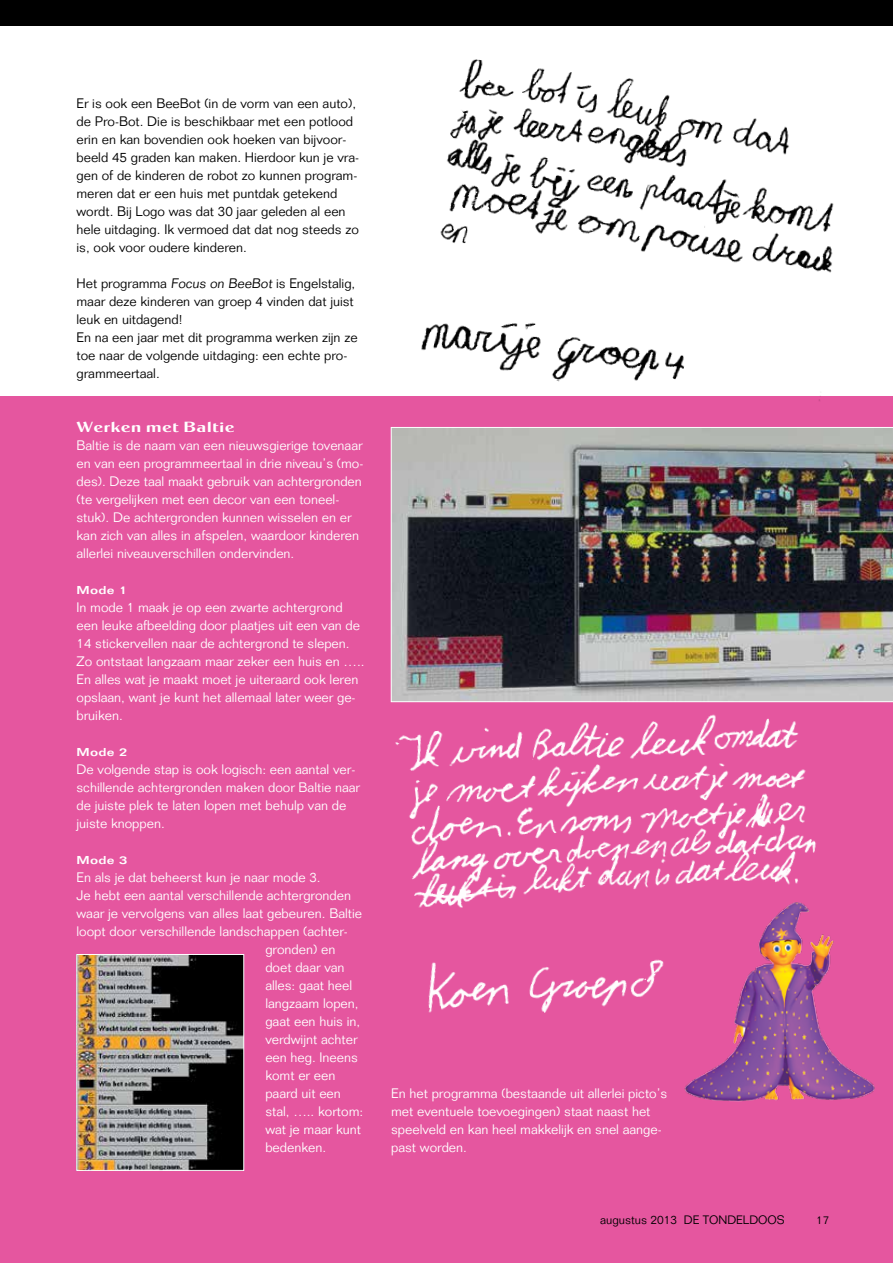
<style>
.page{position:relative;width:893px;height:1263px;background:#fff}
.page>*{position:absolute;margin:0;border:0;box-sizing:border-box;transform-origin:0 0}
.t1{font:300 13.5px/18px "Folio";color:#fff}
.t2{font:300 13.5px/18px "Folio";color:#000}
.t3{font:700 13.5px "Globe SB";letter-spacing:.015em;color:#fff;scale:1.3 1}
.t4{font:300 12px "Folio";color:#000}
.t5{font:500 11.25px "Folio";letter-spacing:.015em;color:#fff;scale:1.3 1}
.t6{font:300 11.25px "Folio";color:#000;scale:1.05 1}
</style>
<div class="page">
<div style="left:0;top:0;width:893px;height:26px;background:#000"></div>
<div style="left:0;top:396px;width:893px;height:867px;background:#e5569f"></div>
<img style="left:421px;top:59px;width:413px;height:342px">
<img style="left:684px;top:1026px;width:191px;height:76px">
<img style="left:391px;top:427px;width:502px;height:275px">
<img style="left:79px;top:956px;width:163px;height:213px">
<div style="left:77px;top:954px;width:167px;height:217px;border:1px solid #fff"></div>
<img style="left:390px;top:688px;width:444px;height:338px">
<p class="t2" style="left:77px;top:94px;width:284px">Er is ook een BeeBot (in de vorm van een auto), de Pro-Bot. Die is beschikbaar met een potlood erin en kan bovendien ook hoeken van bijvoor&shy;beeld 45 graden kan maken. Hierdoor kun je vra&shy;gen of de kinderen de robot zo kunnen program&shy;meren dat er een huis met puntdak getekend wordt. Bij Logo was dat 30 jaar geleden al een hele uitdaging. Ik vermoed dat dat nog steeds zo is, ook voor oudere kinderen.</p>
<p class="t2" style="left:77px;top:274px;width:283px">Het programma Focus on BeeBot is Engelstalig, maar deze kinderen van groep 4 vinden dat juist leuk en uitdagend!<br>En na een jaar met dit programma werken zijn ze toe naar de volgende uitdaging: een echte pro&shy;grammeertaal.</p>
<p class="t3" style="left:77px;top:419px;width:123px">Werken met Baltie</p>
<p class="t1" style="left:77px;top:436px;width:288px">Baltie is de naam van een nieuwsgierige tovenaar en van een programmeertaal in drie niveau’s (mo&shy;des). Deze taal maakt gebruik van achtergronden (te vergelijken met een decor van een toneel&shy;stuk). De achtergronden kunnen wisselen en er kan zich van alles in afspelen, waardoor kinderen allerlei niveauverschillen ondervinden.</p>
<p class="t5" style="left:77px;top:583px;width:40px">Mode 1</p>
<p class="t1" style="left:77px;top:598px;width:289px">In mode 1 maak je op een zwarte achtergrond een leuke afbeelding door plaatjes uit een van de 14 stickervellen naar de achtergrond te slepen.<br>Zo ontstaat langzaam maar zeker een huis en …..<br>En alles wat je maakt moet je uiteraard ook leren opslaan, want je kunt het allemaal later weer ge&shy;bruiken.</p>
<p class="t5" style="left:77px;top:745px;width:40px">Mode 2</p>
<p class="t1" style="left:77px;top:760px;width:285px">De volgende stap is ook logisch: een aantal ver&shy;schillende achtergronden maken door Baltie naar de juiste plek te laten lopen met behulp van de juiste knoppen.</p>
<p class="t5" style="left:77px;top:853px;width:40px">Mode 3</p>
<p class="t1" style="left:77px;top:868px;width:246px">En als je dat beheerst kun je naar mode 3.</p>
<p class="t1" style="left:77px;top:886px;width:276px">Je hebt een aantal verschillende achtergronden</p>
<p class="t1" style="left:77px;top:904px;width:287px">waar je vervolgens van alles laat gebeuren. Baltie</p>
<p class="t1" style="left:77px;top:922px;width:273px">loopt door verschillende landschappen (achter-</p>
<p class="t1" style="left:265px;top:940px;width:72px">gronden) en</p>
<p class="t1" style="left:265px;top:958px;width:81px">doet daar van</p>
<p class="t1" style="left:265px;top:976px;width:88px">alles: gaat heel</p>
<p class="t1" style="left:265px;top:994px;width:95px">langzaam lopen,</p>
<p class="t1" style="left:265px;top:1012px;width:96px">gaat een huis in,</p>
<p class="t1" style="left:265px;top:1030px;width:94px">verdwijnt achter</p>
<p class="t1" style="left:265px;top:1048px;width:94px">een heg. Ineens</p>
<p class="t1" style="left:265px;top:1066px;width:72px">komt er een</p>
<p class="t1" style="left:265px;top:1084px;width:77px">paard uit een</p>
<p class="t1" style="left:265px;top:1102px;width:99px">stal, ….. kortom:</p>
<p class="t1" style="left:265px;top:1120px;width:97px">wat je maar kunt</p>
<p class="t1" style="left:265px;top:1138px;width:62px">bedenken.</p>
<p class="t1" style="left:391px;top:1084px;width:278px">En het programma (bestaande uit allerlei picto’s met eventuele toevoegingen) staat naast het speelveld en kan heel makkelijk en snel aange&shy;past worden.</p>
<p class="t4" style="left:600px;top:1212px;width:186px">augustus 2013 DE TONDELDOOS</p>
<p class="t6" style="left:816px;top:1213px;width:14px">17</p>
</div>
